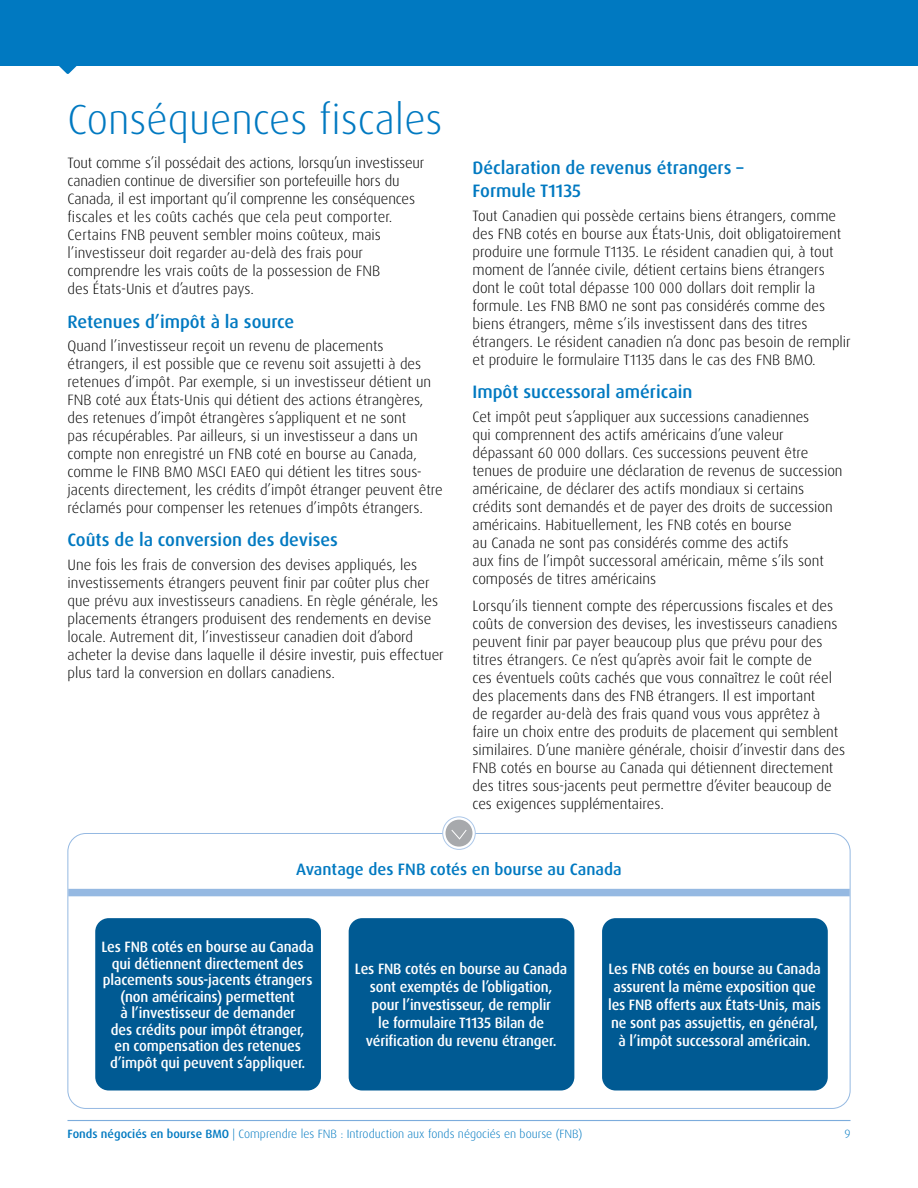
<style>
.page{position:relative;width:918px;height:1188px;background:#fff}
.page>*{position:absolute;margin:0;border:0;box-sizing:border-box;transform-origin:0 0}
.Section_head__H2{font:300 42px "Dax Pro";color:#0079c1}
.Paragraph_head__H3{font:500 18px/23.4px "Dax Pro";color:#0079c1}
.Image_Header__H4{font:500 16.5px "Dax Pro";color:#0079c1}
.t1{font:300 15px/18px "Dax Pro";color:#000}
.t2{font:500 15px/18px "Dax Pro";letter-spacing:-.01em;color:#fff;text-align:center;scale:.95 1}
.t3{font:300 12px "Dax Pro";color:#0079c1}
.s1{font-weight:500}
</style>
<div class="page">
<hr style="left:68px;top:1120px;width:782px;height:1px;background:#7cacdc">
<svg style="left:59px;top:66px;width:18px;height:8px"></svg>
<div style="left:0;top:0;width:918px;height:66px;background:#0079c1"></div>
<div style="left:68px;top:889px;width:782px;height:7px;background:#95b9e2"></div>
<svg style="left:443px;top:817px;width:32px;height:32px"></svg>
<div style="left:443px;top:817px;width:32px;height:33px;border:1px solid #adc8e9;border-radius:50%"></div>
<div style="left:446px;top:820px;width:26px;height:27px;background:#a7a9ac;border-radius:50%"></div>
<svg style="left:451px;top:830px;width:16px;height:10px"></svg>
<div style="left:95px;top:918px;width:226px;height:173px;background:#005a93;border-radius:14px"></div>
<div style="left:349px;top:918px;width:225px;height:173px;background:#005a93;border-radius:14px"></div>
<div style="left:602px;top:918px;width:226px;height:173px;background:#005a93;border-radius:14px"></div>
<h2 class="Section_head__H2" style="left:68px;top:93px;width:377px">Conséquences fiscales</h2>
<p class="t1" style="left:68px;top:154px;width:358px">Tout comme s’il possédait des actions, lorsqu’un investisseur canadien continue de diversifier son portefeuille hors du Canada, il est important qu’il comprenne les conséquences fiscales et les coûts cachés que cela peut comporter.<br>Certains FNB peuvent sembler moins coûteux, mais l’investisseur doit regarder au-delà des frais pour comprendre les vrais coûts de la possession de FNB<br>des États-Unis et d’autres pays.</p>
<h3 class="Paragraph_head__H3" style="left:68px;top:310px;width:228px">Retenues d’impôt à la source</h3>
<p class="t1" style="left:68px;top:337px;width:377px">Quand l’investisseur reçoit un revenu de placements étrangers, il est possible que ce revenu soit assujetti à des retenues d’impôt. Par exemple, si un investisseur détient un FNB coté aux États-Unis qui détient des actions étrangères, des retenues d’impôt étrangères s’appliquent et ne sont<br>pas récupérables. Par ailleurs, si un investisseur a dans un compte non enregistré un FNB coté en bourse au Canada, comme le FINB BMO MSCI EAEO qui détient les titres sous&shy;jacents directement, les crédits d’impôt étranger peuvent être réclamés pour compenser les retenues d’impôts étrangers.</p>
<h3 class="Paragraph_head__H3" style="left:68px;top:528px;width:272px">Coûts de la conversion des devises</h3>
<p class="t1" style="left:68px;top:556px;width:378px">Une fois les frais de conversion des devises appliqués, les investissements étrangers peuvent finir par coûter plus cher que prévu aux investisseurs canadiens. En règle générale, les placements étrangers produisent des rendements en devise locale. Autrement dit, l’investisseur canadien doit d’abord acheter la devise dans laquelle il désire investir, puis effectuer plus tard la conversion en dollars canadiens.</p>
<h3 class="Paragraph_head__H3" style="left:472px;top:156px;width:273px">Déclaration de revenus étrangers –<br>Formule T1135</h3>
<p class="t1" style="left:472px;top:207px;width:380px">Tout Canadien qui possède certains biens étrangers, comme des FNB cotés en bourse aux États-Unis, doit obligatoirement produire une formule T1135. Le résident canadien qui, à tout moment de l’année civile, détient certains biens étrangers dont le coût total dépasse 100 000 dollars doit remplir la formule. Les FNB BMO ne sont pas considérés comme des biens étrangers, même s’ils investissent dans des titres étrangers. Le résident canadien n’a donc pas besoin de remplir et produire le formulaire T1135 dans le cas des FNB BMO.</p>
<h3 class="Paragraph_head__H3" style="left:472px;top:380px;width:221px">Impôt successoral américain</h3>
<p class="t1" style="left:472px;top:408px;width:372px">Cet impôt peut s’appliquer aux successions canadiennes<br>qui comprennent des actifs américains d’une valeur dépassant 60 000 dollars. Ces successions peuvent être tenues de produire une déclaration de revenus de succession américaine, de déclarer des actifs mondiaux si certains crédits sont demandés et de payer des droits de succession américains. Habituellement, les FNB cotés en bourse<br>au Canada ne sont pas considérés comme des actifs<br>aux fins de l’impôt successoral américain, même s’ils sont composés de titres américains</p>
<p class="t1" style="left:472px;top:597px;width:374px">Lorsqu’ils tiennent compte des répercussions fiscales et des coûts de conversion des devises, les investisseurs canadiens peuvent finir par payer beaucoup plus que prévu pour des titres étrangers. Ce n’est qu’après avoir fait le compte de<br>ces éventuels coûts cachés que vous connaîtrez le coût réel des placements dans des FNB étrangers. Il est important<br>de regarder au-delà des frais quand vous vous apprêtez à faire un choix entre des produits de placement qui semblent similaires. D’une manière générale, choisir d’investir dans des FNB cotés en bourse au Canada qui détiennent directement des titres sous-jacents peut permettre d’éviter beaucoup de ces exigences supplémentaires.</p>
<h4 class="Image_Header__H4" style="left:296px;top:859px;width:327px">Avantage des FNB cotés en bourse au Canada</h4>
<p class="t2" style="left:102px;top:939px;width:225px;line-height:16.5px">Les FNB cotés en bourse au Canada qui détiennent directement des placements sous-jacents étrangers (non américains) permettent<br>à l’investisseur de demander<br>des crédits pour impôt étranger, en compensation des retenues d’impôt qui peuvent s’appliquer.</p>
<p class="t2" style="left:355px;top:960px;width:225px">Les FNB cotés en bourse au Canada sont exemptés de l’obligation, pour l’investisseur, de remplir<br>le formulaire T1135 Bilan de vérification du revenu étranger.</p>
<p class="t2" style="left:608px;top:960px;width:226px">Les FNB cotés en bourse au Canada assurent la même exposition que les FNB offerts aux États-Unis, mais ne sont pas assujettis, en général, à l’impôt successoral américain.</p>
<p class="t3" style="left:68px;top:1126px;width:516px"><span class="s1">Fonds négociés en bourse BMO</span> | Comprendre les FNB : Introduction aux fonds négociés en bourse (FNB)</p>
<p class="t3" style="left:844px;top:1126px;width:8px">9</p>
</div>
